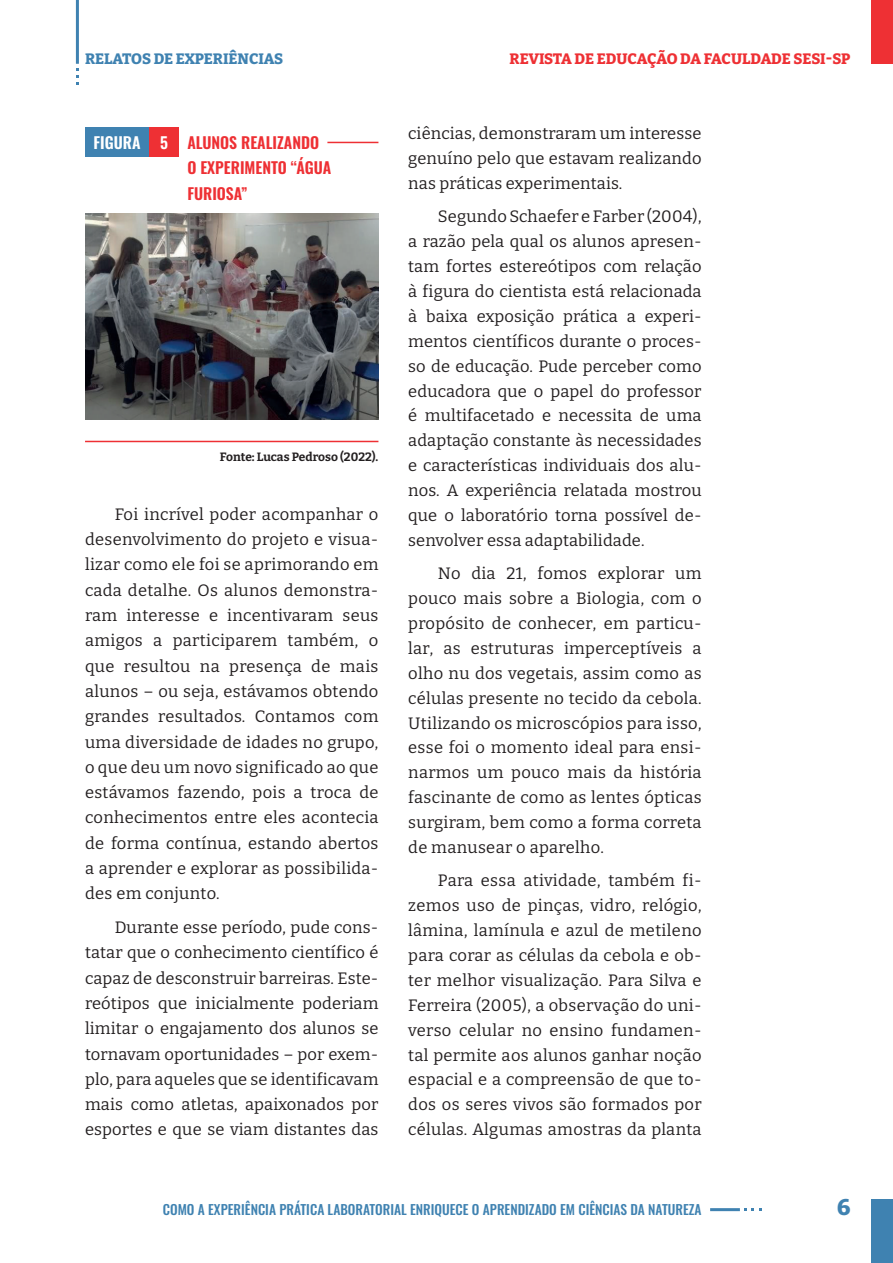
<style>
.page{position:relative;width:893px;height:1263px;background:#fff}
.page>*{position:absolute;margin:0;border:0;box-sizing:border-box;transform-origin:0 0}
.t1{font:800 22.5px "Bitter";color:#3f82b1}
.t2{font:16.5px/24.9px "Bitter";letter-spacing:.01em;color:#231f20;text-align:justify}
.t3{font:600 15.75px/25.5px "Oswald";color:#ee3034}
.t4{font:800 15px "Bitter";letter-spacing:-.01em;color:#ee3034}
.t5{font:800 15px "Bitter";color:#3f82b1}
.t6{font:500 13.5px "Oswald";color:#3f82b1}
.t7{font:700 12px "Bitter";color:#231f20}
.s1{color:#fff}
</style>
<div class="page">
<div style="left:872px;top:1199px;width:21px;height:64px;background:#3f82b1"></div>
<div style="left:872px;top:0;width:21px;height:64px;background:#ee3034"></div>
<hr style="left:76px;top:0;width:3px;height:64px;background:#3f82b1">
<svg style="left:76px;top:68px;width:3px;height:17px"></svg>
<hr style="left:710px;top:1208px;width:30px;height:3px;background:#3f82b1">
<svg style="left:744px;top:1208px;width:18px;height:3px"></svg>
<hr style="left:85px;top:441px;width:293px;height:1px;background:#ee3034">
<div style="left:85px;top:128px;width:64px;height:29px;background:#3f82b1"></div>
<div style="left:149px;top:128px;width:30px;height:29px;background:#ee3034"></div>
<img style="left:85px;top:214px;width:293px;height:206px">
<hr style="left:327px;top:142px;width:51px;height:1px;background:#ee3034">
<p class="t5" style="left:85px;top:46px;width:200px">RELATOS DE EXPERIÊNCIAS</p>
<p class="t4" style="left:510px;top:46px;width:342px">REVISTA DE EDUCAÇÃO DA FACULDADE SESI-SP</p>
<p class="t3" style="left:187px;top:131px;width:145px;text-indent:-94px"><span class="s1">FIGURA 5</span> ALUNOS REALIZANDO<br>O EXPERIMENTO “ÁGUA<br>FURIOSA”</p>
<p class="t7" style="left:220px;top:446px;width:160px">Fonte: Lucas Pedroso (2022).</p>
<p class="t2" style="left:85px;top:501px;width:295px;line-height:25.3px;text-indent:30px">Foi incrível poder acompanhar o desenvolvimento do projeto e visua&shy;lizar como ele foi se aprimorando em cada detalhe. Os alunos demonstra&shy;ram interesse e incentivaram seus amigos a participarem também, o que resultou na presença de mais alunos – ou seja, estávamos obtendo grandes resultados. Contamos com uma diversidade de idades no grupo, o que deu um novo significado ao que estávamos fazendo, pois a troca de conhecimentos entre eles acontecia de forma contínua, estando abertos a aprender e explorar as possibilida&shy;des em conjunto.</p>
<p class="t2" style="left:85px;top:914px;width:295px;line-height:25.3px;text-indent:30px">Durante esse período, pude cons&shy;tatar que o conhecimento científico é capaz de desconstruir barreiras. Este&shy;reótipos que inicialmente poderiam limitar o engajamento dos alunos se tornavam oportunidades – por exem&shy;plo, para aqueles que se identificavam mais como atletas, apaixonados por esportes e que se viam distantes das</p>
<p class="t2" style="left:408px;top:120px;width:295px">ciências, demonstraram um interesse genuíno pelo que estavam realizando nas práticas experimentais.</p>
<p class="t2" style="left:408px;top:203px;width:295px;text-indent:30px">Segundo Schaefer e Farber (2004), a razão pela qual os alunos apresen&shy;tam fortes estereótipos com relação à figura do cientista está relacionada à baixa exposição prática a experi&shy;mentos científicos durante o proces&shy;so de educação. Pude perceber como educadora que o papel do professor é multifacetado e necessita de uma adaptação constante às necessidades e características individuais dos alu&shy;nos. A experiência relatada mostrou que o laboratório torna possível de&shy;senvolver essa adaptabilidade.</p>
<p class="t2" style="left:408px;top:560px;width:295px;text-indent:30px">No dia 21, fomos explorar um pouco mais sobre a Biologia, com o propósito de conhecer, em particu&shy;lar, as estruturas imperceptíveis a olho nu dos vegetais, assim como as células presente no tecido da cebola.<br>Utilizando os microscópios para isso, esse foi o momento ideal para ensi&shy;narmos um pouco mais da história fascinante de como as lentes ópticas surgiram, bem como a forma correta de manusear o aparelho.</p>
<p class="t2" style="left:408px;top:867px;width:295px;text-indent:30px">Para essa atividade, também fi&shy;zemos uso de pinças, vidro, relógio, lâmina, lamínula e azul de metileno para corar as células da cebola e ob&shy;ter melhor visualização. Para Silva e Ferreira (2005), a observação do uni&shy;verso celular no ensino fundamen&shy;tal permite aos alunos ganhar noção espacial e a compreensão de que to&shy;dos os seres vivos são formados por células. Algumas amostras da planta</p>
<p class="t6" style="left:163px;top:1202px;width:540px">COMO A EXPERIÊNCIA PRÁTICA LABORATORIAL ENRIQUECE O APRENDIZADO EM CIÊNCIAS DA NATUREZA</p>
<h1 class="t1" style="left:837px;top:1188px;width:15px">6</h1>
</div>
